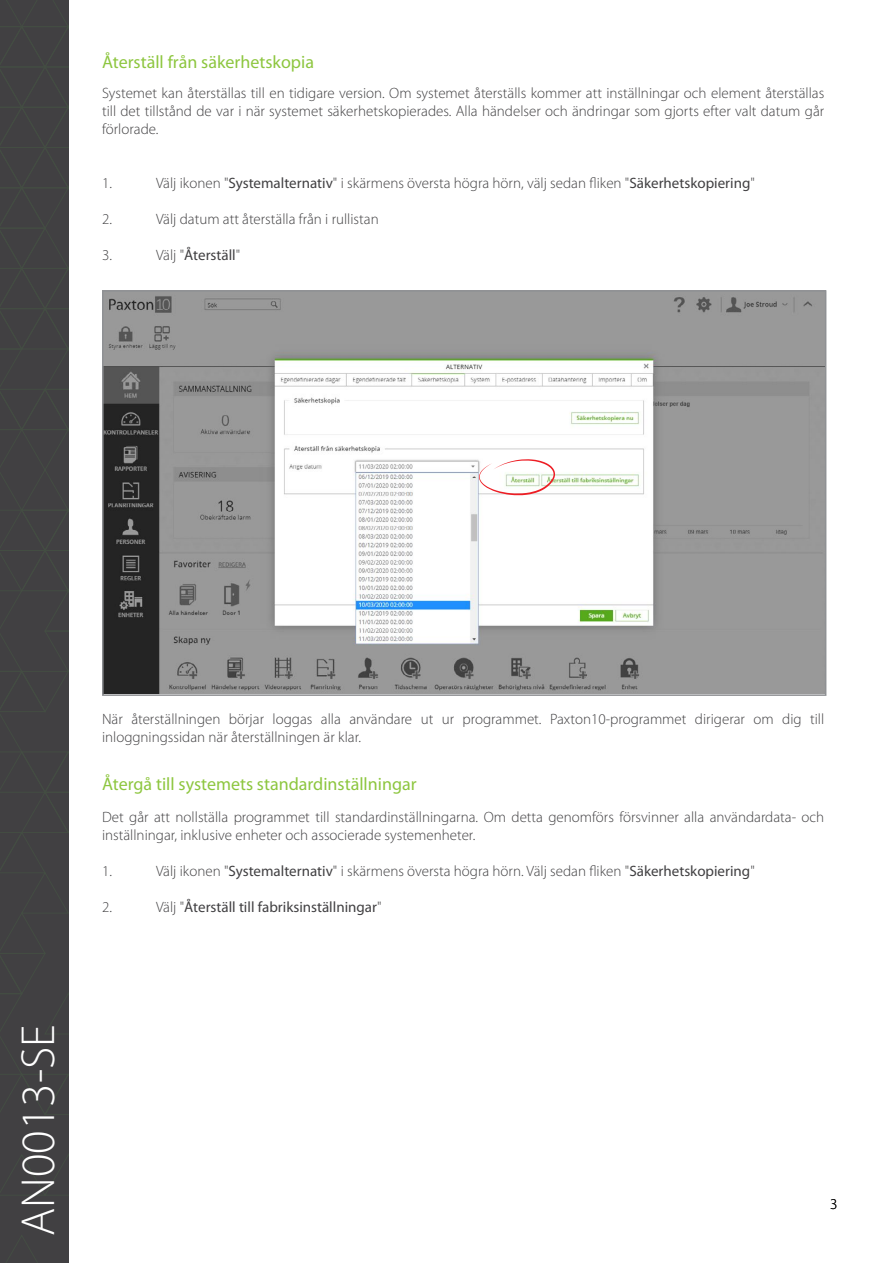
<style>
.page{position:relative;width:893px;height:1263px;background:#fff}
.page>*{position:absolute;margin:0;border:0;box-sizing:border-box;transform-origin:0 0}
.t1{font:300 48px "Myriad Pro";color:#fff}
.t2{font:18px "Myriad Pro";color:#8dc63f}
.t3{font:300 15px/18px "Myriad Pro";color:#414042}
.t4{font:15px "Myriad Pro";color:#414042}
.t5{font:300 15px "Myriad Pro";color:#000}
.s1{font-weight:400}
.s2{font-weight:300}
</style>
<div class="page">
<div style="left:0;top:0;width:69px;height:1263px;background:#414042"></div>
<svg style="left:7px;top:1235px;width:31px;height:28px"></svg>
<svg style="left:0;top:0;width:68px;height:1196px"></svg>
<img style="left:105px;top:293px;width:718px;height:400px">
<div style="left:102px;top:290px;width:724px;height:406px;border:2px solid #8f9194"></div>
<svg style="left:479px;top:459px;width:76px;height:36px"></svg>
<p class="t2" style="left:102px;top:50px;width:213px">Återställ från säkerhetskopia</p>
<p class="t3" style="left:102px;top:84px;width:724px;text-align:justify">Systemet kan återställas till en tidigare version. Om systemet återställs kommer att inställningar och element återställas till det tillstånd de var i när systemet säkerhetskopierades. Alla händelser och ändringar som gjorts efter valt datum går förlorade.</p>
<p class="t3" style="left:102px;top:174px;width:11px">1.</p>
<p class="t3" style="left:156px;top:174px;width:600px">Välj ikonen "<span class="s1">Systemalternativ</span>" i skärmens översta högra hörn, välj sedan fliken "<span class="s1">Säkerhetskopiering</span>"</p>
<p class="t3" style="left:102px;top:210px;width:11px">2.</p>
<p class="t3" style="left:156px;top:210px;width:224px">Välj datum att återställa från i rullistan</p>
<p class="t3" style="left:102px;top:246px;width:11px">3.</p>
<p class="t4" style="left:156px;top:246px;width:86px"><span class="s2">Välj "</span>Återställ<span class="s2">"</span></p>
<h1 class="t1" style="left:9px;top:1236px;width:213px;rotate:-90deg">AN0013-SE</h1>
<p class="t3" style="left:102px;top:710px;width:724px">När återställningen börjar loggas alla användare ut ur programmet. Paxton10-programmet dirigerar om dig till inloggningssidan när återställningen är klar.</p>
<p class="t2" style="left:102px;top:773px;width:316px">Återgå till systemets standardinställningar</p>
<p class="t3" style="left:102px;top:807px;width:724px">Det går att nollställa programmet till standardinställningarna. Om detta genomförs försvinner alla användardata- och inställningar, inklusive enheter och associerade systemenheter.</p>
<p class="t3" style="left:102px;top:861px;width:11px">1.</p>
<p class="t3" style="left:156px;top:861px;width:600px">Välj ikonen "<span class="s1">Systemalternativ</span>" i skärmens översta högra hörn. Välj sedan fliken "<span class="s1">Säkerhetskopiering</span>"</p>
<p class="t3" style="left:102px;top:897px;width:11px">2.</p>
<p class="t4" style="left:156px;top:897px;width:227px"><span class="s2">Välj "</span>Återställ till fabriksinställningar<span class="s2">"</span></p>
<p class="t5" style="left:830px;top:1195px;width:9px">3</p>
</div>
